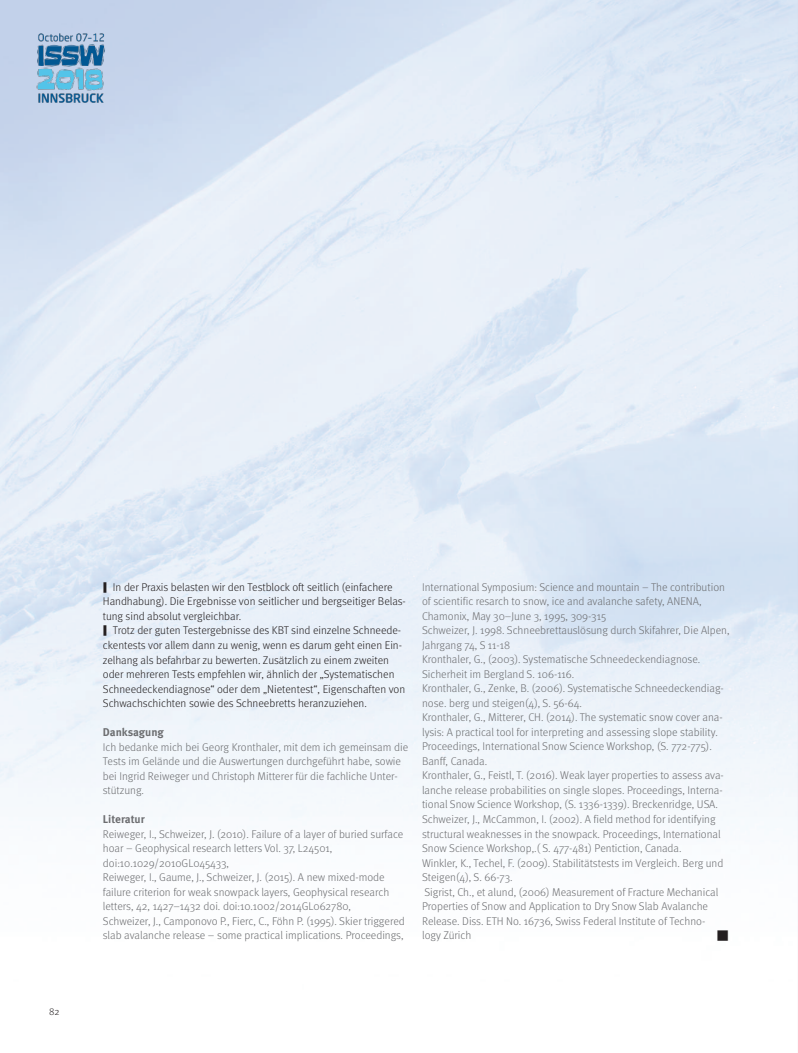
<style>
.page{position:relative;width:798px;height:1053px;background:#fff}
.page>*{position:absolute;margin:0;border:0;box-sizing:border-box;transform-origin:0 0}
.t1{font:300 11.25px/14.5px "Meta OT";color:#6c6d70}
.t2{font:300 11.25px/14.5px "Meta OT";color:#231f20}
.t3{font:700 11.25px "Meta OT";letter-spacing:-.005em;color:#6c6d70}
.t4{font:11.25px "Zapf Dingbats IT Cby BT";color:#231f20}
.t5{font:300 10px "Meta OT";color:#231f20}
</style>
<div class="page">
<img style="left:30px;top:24px;width:87px;height:87px">
<p class="t5" style="left:49px;top:1007px;width:12px">82</p>
<p class="t2" style="left:103px;top:580px;width:304px">❙ In der Praxis belasten wir den Testblock oft seitlich (einfachere Handhabung). Die Ergebnisse von seitlicher und bergseitiger Belas&shy;tung sind absolut vergleichbar.<br>❙ Trotz der guten Testergebnisse des KBT sind einzelne Schneede&shy;ckentests vor allem dann zu wenig, wenn es darum geht einen Ein&shy;zelhang als befahrbar zu bewerten. Zusätzlich zu einem zweiten oder mehreren Tests empfehlen wir, ähnlich der „Systematischen Schneedeckendiagnose“ oder dem „Nietentest“, Eigenschaften von Schwachschichten sowie des Schneebretts heranzuziehen.</p>
<p class="t3" style="left:103px;top:727px;width:63px">Danksagung</p>
<p class="t1" style="left:103px;top:740px;width:307px">Ich bedanke mich bei Georg Kronthaler, mit dem ich gemeinsam die Tests im Gelände und die Auswertungen durchgeführt habe, sowie bei Ingrid Reiweger und Christoph Mitterer für die fachliche Unter&shy;stützung.</p>
<p class="t3" style="left:103px;top:814px;width:43px">Literatur</p>
<p class="t1" style="left:103px;top:827px;width:303px">Reiweger, I., Schweizer, J. (2010). Failure of a layer of buried surface hoar – Geophysical research letters Vol. 37, L24501, doi:10.1029/2010GL045433,<br>Reiweger, I., Gaume, J., Schweizer, J. (2015). A new mixed-mode failure criterion for weak snowpack layers, Geophysical research letters, 42, 1427–1432 doi. doi:10.1002/2014GL062780,<br>Schweizer, J., Camponovo P., Fierc, C., Föhn P. (1995). Skier triggered slab avalanche release – some practical implications. Proceedings,</p>
<p class="t1" style="left:422px;top:580px;width:309px">International Symposium: Science and mountain – The contribution of scientific resarch to snow, ice and avalanche safety, ANENA, Chamonix, May 30–June 3, 1995, 309-315<br>Schweizer, J. 1998. Schneebrettauslösung durch Skifahrer, Die Alpen, Jahrgang 74, S 11-18<br>Kronthaler, G., (2003). Systematische Schneedeckendiagnose.<br>Sicherheit im Bergland S. 106-116.<br>Kronthaler, G., Zenke, B. (2006). Systematische Schneedeckendiag&shy;nose. berg und steigen(4), S. 56-64.<br>Kronthaler, G., Mitterer, CH. (2014). The systematic snow cover ana&shy;lysis: A practical tool for interpreting and assessing slope stability.<br>Proceedings, International Snow Science Workshop, (S. 772-775).<br>Banff, Canada.<br>Kronthaler, G., Feistl, T. (2016). Weak layer properties to assess ava&shy;lanche release probabilities on single slopes. Proceedings, Interna&shy;tional Snow Science Workshop, (S. 1336-1339). Breckenridge, USA.<br>Schweizer, J., McCammon, I. (2002). A field method for identifying structural weaknesses in the snowpack. Proceedings, International Snow Science Workshop,.( S. 477-481) Pentiction, Canada.<br>Winkler, K., Techel, F. (2009). Stabilitätstests im Vergleich. Berg und Steigen(4), S. 66-73.<br>Sigrist, Ch., et alund, (2006) Measurement of Fracture Mechanical Properties of Snow and Application to Dry Snow Slab Avalanche Release. Diss. ETH No. 16736, Swiss Federal Institute of Techno-<br>logy Zürich</p>
<p class="t4" style="left:716px;top:929px;width:13px">■</p>
</div>
